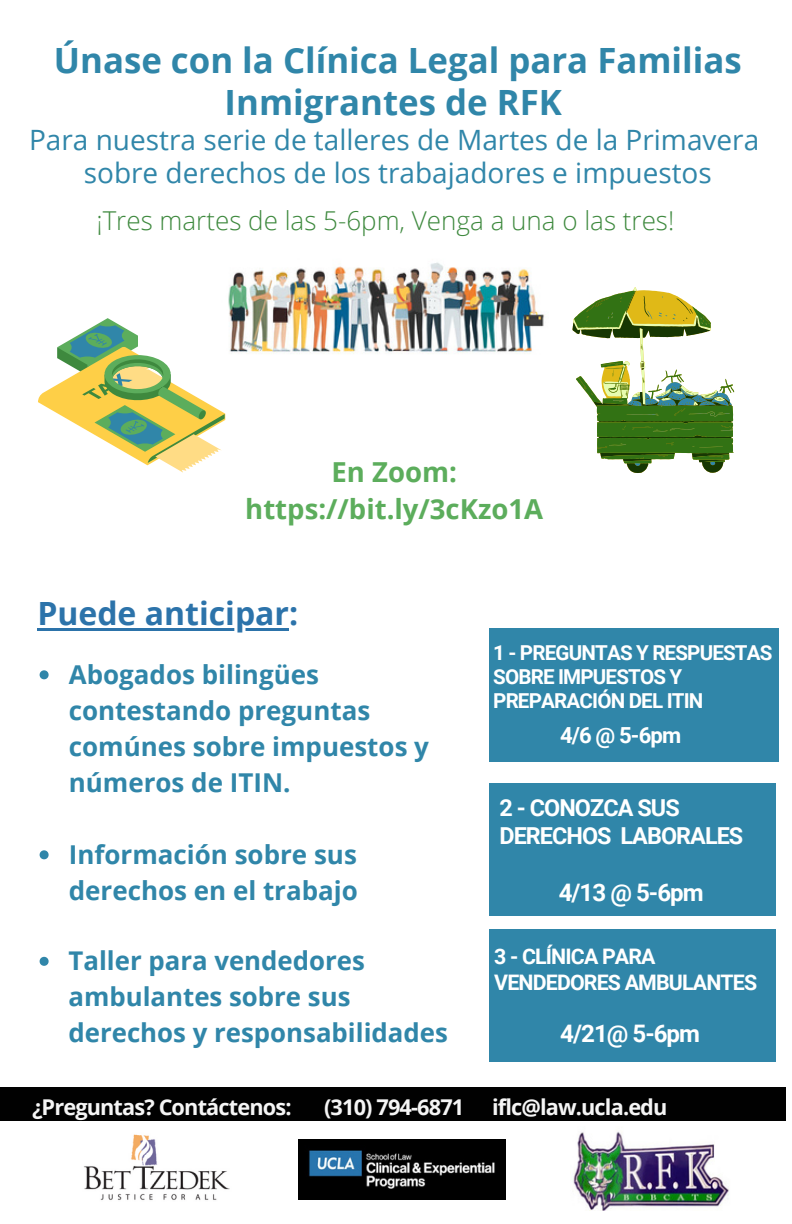
<style>
.page{position:relative;width:792px;height:1224px;background:#fff}
.page>*{position:absolute;margin:0;border:0;box-sizing:border-box;transform-origin:0 0}
.t1{font:700 34.8px/42px "Open Sans";color:#3086a9;text-align:center}
.t2{font:700 32px "Open Sans";color:#2c73aa}
.t3{font:28px/33px "Open Sans";color:#3086a9;text-align:center}
.t4{font:700 27.6px "Open Sans";color:#5cad5c}
.t5{font:700 26px/36px "Open Sans";color:#3086a9}
.t6{font:300 26px "Open Sans";color:#3e893e}
.t7{font:700 25.8px/36px "Open Sans";color:#3086a9}
.t8{font:700 24.2px "Roboto";letter-spacing:-.04em;color:#fff}
.t9{font:700 23.4px/28.4px "Roboto";letter-spacing:-.04em;color:#fff}
.t10{font:700 22.2px "Roboto";color:#fff}
.t11{font:700 21.8px "Open Sans";letter-spacing:-.04em;color:#f5f5f5}
.t12{font:700 21.4px/25.6px "Roboto";letter-spacing:-.04em;color:#fff}
.t13{font:700 20.6px/24px "Roboto";letter-spacing:-.04em;color:#fff}
</style>
<div class="page">
<div style="left:489px;top:628px;width:290px;height:134px;background:#3086a9"></div>
<div style="left:489px;top:783px;width:287px;height:132px;background:#3086a9"></div>
<div style="left:489px;top:929px;width:287px;height:132px;background:#3086a9"></div>
<div style="left:0;top:1088px;width:786px;height:33px;background:#010101"></div>
<img style="left:299px;top:1139px;width:207px;height:60px">
<img style="left:84px;top:1134px;width:146px;height:66px">
<img style="left:573px;top:1131px;width:156px;height:80px">
<svg style="left:38px;top:318px;width:187px;height:155px"></svg>
<svg style="left:40px;top:670px;width:9px;height:9px"></svg>
<svg style="left:40px;top:850px;width:9px;height:9px"></svg>
<svg style="left:40px;top:957px;width:9px;height:9px"></svg>
<svg style="left:572px;top:287px;width:162px;height:186px"></svg>
<img style="left:221px;top:262px;width:323px;height:127px">
<hr style="left:37px;top:628px;width:252px;height:3px;background:#2c73aa">
<p class="t1" style="left:54px;top:39px;width:690px">Únase con la Clínica Legal para Familias<br>Inmigrantes de RFK</p>
<p class="t3" style="left:29px;top:122px;width:732px">Para nuestra serie de talleres de Martes de la Primavera sobre derechos de los trabajadores e impuestos</p>
<p class="t6" style="left:96px;top:202px;width:579px">¡Tres martes de las 5-6pm, Venga a una o las tres!</p>
<p class="t4" style="left:332px;top:452px;width:127px">En Zoom:</p>
<p class="t4" style="left:245px;top:490px;width:299px">https://bit.ly/3cKzo1A</p>
<p class="t2" style="left:37px;top:591px;width:262px">Puede anticipar:</p>
<p class="t5" style="left:69px;top:656px;width:362px">Abogados bilingües contestando preguntas comúnes sobre impuestos y números de ITIN.</p>
<p class="t5" style="left:69px;top:836px;width:291px">Información sobre sus derechos en el trabajo</p>
<p class="t7" style="left:69px;top:942px;width:381px">Taller para vendedores ambulantes sobre sus derechos y responsabilidades</p>
<p class="t13" style="left:493px;top:641px;width:281px">1 - PREGUNTAS Y RESPUESTAS<br>SOBRE IMPUESTOS Y<br>PREPARACIÓN DEL ITIN</p>
<p class="t10" style="left:560px;top:722px;width:123px">4/6 @ 5-6pm</p>
<p class="t9" style="left:499px;top:793px;width:245px">2 - CONOZCA SUS<br>DERECHOS LABORALES</p>
<p class="t8" style="left:559px;top:879px;width:146px">4/13 @ 5-6pm</p>
<p class="t12" style="left:494px;top:944px;width:264px">3 - CLÍNICA PARA<br>VENDEDORES AMBULANTES</p>
<p class="t8" style="left:560px;top:1020px;width:141px">4/21@ 5-6pm</p>
<p class="t11" style="left:32px;top:1092px;width:261px">¿Preguntas? Contáctenos:</p>
<p class="t11" style="left:324px;top:1092px;width:142px">(310) 794-6871</p>
<p class="t11" style="left:492px;top:1092px;width:177px">iflc@law.ucla.edu</p>
</div>
